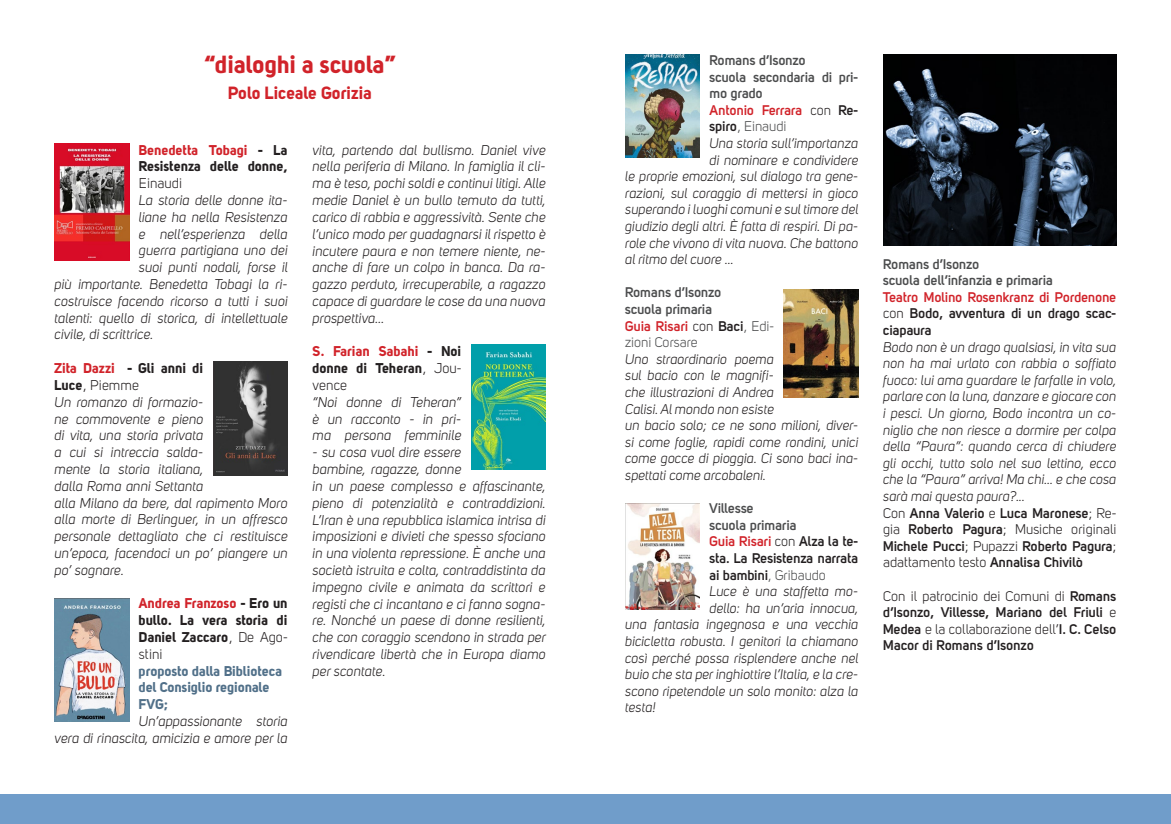
<style>
.page{position:relative;width:1171px;height:824px;background:#fff}
.page>*{position:absolute;margin:0;border:0;box-sizing:border-box;transform-origin:0 0}
.t1{font:24.5px "Uni Sans Bold";color:#d1232a}
.t2{font:17.5px "Uni Sans Bold";color:#d1232a}
.t3{font:italic 14px/16.8px "Uni Sans";letter-spacing:.005em;color:#231f20}
.t4{font:14px/16.8px "Uni Sans Bold";letter-spacing:.005em;color:#231f20}
.t5{font:14px/16.8px "Uni Sans Bold";color:#517089}
.t6{font:14px "Uni Sans Book";letter-spacing:.005em;color:#231f20}
.t7{font:italic 13.83px/16.6px "Uni Sans";letter-spacing:.005em;color:#231f20}
.t8{font:700 13.83px/16.6px "Uni Sans Semi";color:#231f20}
.t9{font:700 13.83px/16.6px "Uni Sans Semi";color:#4b4c4d}
.t10{font:13.83px "Uni Sans Book";letter-spacing:.005em;color:#231f20}
.t11{font:13.83px "Uni Sans Book";color:#4b4c4d}
.s1{color:#d1232a}
.s2{font-family:"Uni Sans Bold"}
.s3{font-family:"Uni Sans Book"}
.s4{font-family:"Uni Sans Book";font-weight:400;color:#231f20}
.s5{color:#231f20}
.s6{font-family:"Uni Sans Semi";font-weight:700;color:#231f20}
.s7{font-family:"Uni Sans Book";font-weight:400}
.s8{color:#4b4c4d}
.s9{font-family:"Uni Sans Book";font-weight:400;color:#4b4c4d}
.s10{font-family:"Uni Sans Semi";font-weight:700}
</style>
<div class="page">
<div style="left:0;top:794px;width:1171px;height:29px;background:#709dca"></div>
<img style="left:55px;top:144px;width:74px;height:117px">
<img style="left:213px;top:362px;width:75px;height:114px">
<img style="left:55px;top:598px;width:74px;height:123px">
<img style="left:471px;top:345px;width:75px;height:124px">
<img style="left:883px;top:55px;width:233px;height:191px">
<img style="left:625px;top:55px;width:74px;height:102px">
<img style="left:784px;top:289px;width:74px;height:108px">
<img style="left:625px;top:504px;width:74px;height:105px">
<h1 class="t1" style="left:204px;top:49px;width:193px">“dialoghi a scuola”</h1>
<p class="t2" style="left:228px;top:81px;width:145px">Polo Liceale Gorizia</p>
<p class="t4" style="left:139px;top:141px;width:150px"><span class="s1">Benedetta Tobagi</span> - La<br>Resistenza delle donne,</p>
<p class="t6" style="left:139px;top:175px;width:45px">Einaudi</p>
<p class="t3" style="left:139px;top:192px;width:150px">La storia delle donne ita-</p>
<p class="t3" style="left:139px;top:209px;width:150px">liane ha nella Resistenza</p>
<p class="t3" style="left:139px;top:225px;width:150px">e nell’esperienza della</p>
<p class="t3" style="left:139px;top:242px;width:150px">guerra partigiana uno dei</p>
<p class="t3" style="left:139px;top:259px;width:151px">suoi punti nodali, forse il</p>
<p class="t3" style="left:55px;top:276px;width:235px">più importante. Benedetta Tobagi la ri-</p>
<p class="t3" style="left:55px;top:293px;width:235px">costruisce facendo ricorso a tutti i suoi</p>
<p class="t3" style="left:55px;top:309px;width:235px">talenti: quello di storica, di intellettuale</p>
<p class="t3" style="left:55px;top:326px;width:100px">civile, di scrittrice.</p>
<p class="t4" style="left:55px;top:359px;width:150px"><span class="s1">Zita Dazzi</span> - Gli anni di</p>
<p class="t6" style="left:55px;top:377px;width:86px"><span class="s2">Luce</span>, Piemme</p>
<p class="t3" style="left:55px;top:393px;width:235px">Un romanzo di formazio-<br>ne commovente e pieno<br>di vita, una storia privata<br>a cui si intreccia salda-<br>mente la storia italiana,<br>dalla Roma anni Settanta<br>alla Milano da bere, dal rapimento Moro alla morte di Berlinguer, in un affresco personale dettagliato che ci restituisce un’epoca, facendoci un po’ piangere un po’ sognare.</p>
<p class="t4" style="left:139px;top:594px;width:150px;text-align:justify"><span class="s1">Andrea Franzoso</span> - Ero un bullo. La vera storia di Daniel Zaccaro<span class="s3">, De Ago-</span></p>
<p class="t6" style="left:139px;top:646px;width:25px">stini</p>
<p class="t5" style="left:139px;top:662px;width:145px">proposto dalla Biblioteca del Consiglio regionale<br>FVG;</p>
<p class="t3" style="left:55px;top:713px;width:235px;text-align:right">Un’appassionante storia<br>vera di rinascita, amicizia e amore per la</p>
<p class="t3" style="left:313px;top:141px;width:235px;text-align:justify">vita, partendo dal bullismo. Daniel vive nella periferia di Milano. In famiglia il cli&shy;ma è teso, pochi soldi e continui litigi. Alle medie Daniel è un bullo temuto da tutti, carico di rabbia e aggressività. Sente che l’unico modo per guadagnarsi il rispetto è incutere paura e non temere niente, ne&shy;anche di fare un colpo in banca. Da ra&shy;gazzo perduto, irrecuperabile, a ragazzo capace di guardare le cose da una nuova prospettiva...</p>
<p class="t4" style="left:313px;top:343px;width:150px"><span class="s1">S. Farian Sabahi</span> - Noi donne di Teheran<span class="s3">, Jou-</span></p>
<p class="t6" style="left:313px;top:377px;width:36px">vence</p>
<p class="t3" style="left:313px;top:393px;width:150px;text-align:justify">“Noi donne di Teheran” è un racconto - in pri&shy;ma persona femminile</p>
<p class="t3" style="left:313px;top:444px;width:235px">- su cosa vuol dire essere<br>bambine, ragazze, donne<br>in un paese complesso e affascinante, pieno di potenzialità e contraddizioni.<br>L’Iran è una repubblica islamica intrisa di imposizioni e divieti che spesso sfociano in una violenta repressione. È anche una società istruita e colta, contraddistinta da impegno civile e animata da scrittori e registi che ci incantano e ci fanno sogna&shy;re. Nonché un paese di donne resilienti, che con coraggio scendono in strada per rivendicare libertà che in Europa diamo per scontate.</p>
<p class="t9" style="left:709px;top:52px;width:150px">Romans d’Isonzo<br>scuola secondaria di pri&shy;mo grado<br><span class="s1">Antonio Ferrara</span> <span class="s4">con</span> <span class="s5">Re-</span></p>
<p class="t11" style="left:709px;top:119px;width:78px"><span class="s6">spiro</span>, Einaudi</p>
<p class="t7" style="left:709px;top:135px;width:150px">Una storia sull’importanza</p>
<p class="t7" style="left:709px;top:152px;width:150px">di nominare e condividere</p>
<p class="t7" style="left:625px;top:168px;width:235px">le proprie emozioni, sul dialogo tra gene-</p>
<p class="t7" style="left:625px;top:185px;width:235px">razioni, sul coraggio di mettersi in gioco</p>
<p class="t7" style="left:625px;top:201px;width:235px">superando i luoghi comuni e sul timore del</p>
<p class="t7" style="left:625px;top:218px;width:235px">giudizio degli altri. È fatta di respiri. Di pa-</p>
<p class="t7" style="left:625px;top:235px;width:235px">role che vivono di vita nuova. Che battono</p>
<p class="t7" style="left:625px;top:251px;width:110px">al ritmo del cuore …</p>
<p class="t9" style="left:625px;top:284px;width:150px">Romans d’Isonzo<br>scuola primaria<br><span class="s1">Guia Risari</span> <span class="s4">con</span> <span class="s5">Baci</span><span class="s7">, Edi-</span></p>
<p class="t11" style="left:625px;top:334px;width:74px">zioni Corsare</p>
<p class="t7" style="left:625px;top:351px;width:235px">Uno straordinario poema<br>sul bacio con le magnifi-<br>che illustrazioni di Andrea<br>Calisi. Al mondo non esiste<br>un bacio solo; ce ne sono milioni, diver&shy;si come foglie, rapidi come rondini, unici come gocce di pioggia. Ci sono baci ina&shy;spettati come arcobaleni.</p>
<p class="t8" style="left:709px;top:500px;width:150px"><span class="s8">Villesse<br>scuola primaria<br></span><span class="s1">Guia Risari</span> <span class="s7">con</span> Alza la te&shy;sta. La Resistenza narrata ai bambini<span class="s9">, Gribaudo</span></p>
<p class="t7" style="left:709px;top:583px;width:150px">Luce è una staffetta mo-</p>
<p class="t7" style="left:709px;top:599px;width:150px">dello: ha un’aria innocua,</p>
<p class="t7" style="left:625px;top:616px;width:235px">una fantasia ingegnosa e una vecchia</p>
<p class="t7" style="left:625px;top:633px;width:235px">bicicletta robusta. I genitori la chiamano</p>
<p class="t7" style="left:625px;top:649px;width:235px">così perché possa risplendere anche nel</p>
<p class="t7" style="left:625px;top:666px;width:235px">buio che sta per inghiottire l’Italia, e la cre-</p>
<p class="t7" style="left:625px;top:682px;width:235px">scono ripetendole un solo monito: alza la</p>
<p class="t7" style="left:625px;top:699px;width:32px">testa!</p>
<p class="t9" style="left:883px;top:255px;width:171px">Romans d’Isonzo<br>scuola dell’infanzia e primaria</p>
<p class="t8" style="left:883px;top:288px;width:235px;text-align:justify"><span class="s1">Teatro Molino Rosenkranz di Pordenone </span><span class="s7">con</span> Bodo, avventura di un drago scac&shy;ciapaura</p>
<p class="t7" style="left:883px;top:338px;width:235px;text-align:justify">Bodo non è un drago qualsiasi, in vita sua non ha mai urlato con rabbia o soffiato fuoco: lui ama guardare le farfalle in volo, parlare con la luna, danzare e giocare con i pesci. Un giorno, Bodo incontra un co&shy;niglio che non riesce a dormire per colpa della “Paura”: quando cerca di chiudere gli occhi, tutto solo nel suo lettino, ecco che la “Paura” arriva! Ma chi… e che cosa sarà mai questa paura?...</p>
<p class="t8" style="left:883px;top:504px;width:235px"><span class="s7">Con</span> Anna Valerio <span class="s7">e</span> Luca Maronese<span class="s7">; Re-</span></p>
<p class="t10" style="left:883px;top:521px;width:235px">gia <span class="s10">Roberto Pagura</span>; Musiche originali</p>
<p class="t8" style="left:883px;top:537px;width:235px">Michele Pucci<span class="s7">; Pupazzi</span> Roberto Pagura<span class="s7">;</span></p>
<p class="t10" style="left:883px;top:554px;width:201px">adattamento testo <span class="s10">Annalisa Chivilò</span></p>
<p class="t10" style="left:883px;top:587px;width:235px">Con il patrocinio dei Comuni di <span class="s10">Romans</span></p>
<p class="t8" style="left:883px;top:603px;width:235px">d’Isonzo, Villesse, Mariano del Friuli <span class="s7">e</span></p>
<p class="t10" style="left:883px;top:621px;width:235px"><span class="s10">Medea</span> e la collaborazione dell’<span class="s10">I. C. Celso</span></p>
<p class="t8" style="left:883px;top:637px;width:152px">Macor di Romans d’Isonzo</p>
</div>
